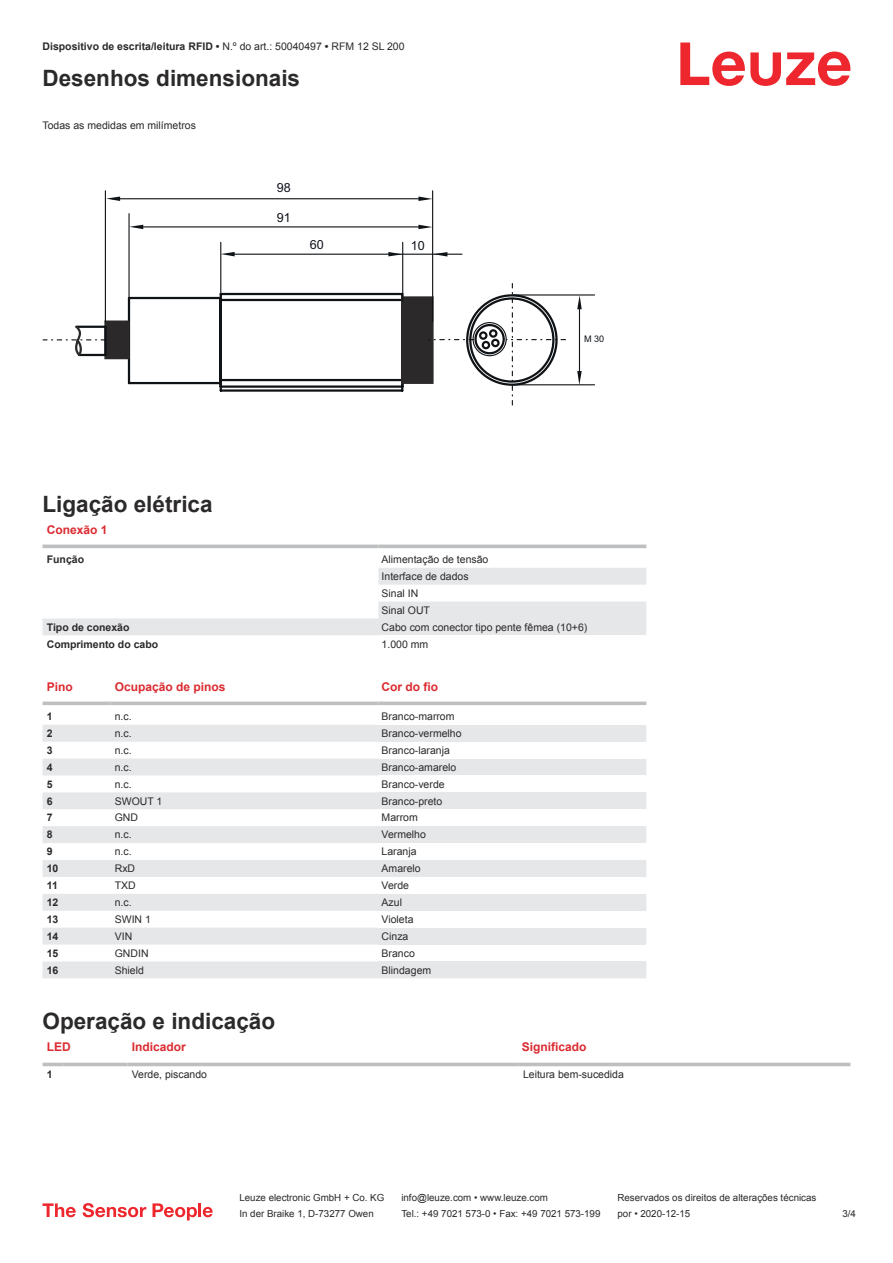
<style>
.page{position:relative;width:893px;height:1263px;background:#fff}
.page>*{position:absolute;margin:0;border:0;box-sizing:border-box;transform-origin:0 0}
.t1{font:700 22.5px "Arial";color:#2b292a}
.t2{font:12.6px "Arial";color:#0f1319}
.t3{font:700 12px "Arial";color:#db2a30}
.t4{font:10.5px/17px "Arial";color:#2b292a}
.t5{font:700 10.5px "Arial";color:#2b292a}
.t6{font:9.75px "Arial";color:#2b292a}
.t7{font:9px "Arial";color:#0f1319}
.s1{font-weight:400}
</style>
<div class="page">
<svg style="left:680px;top:43px;width:170px;height:43px"></svg>
<svg style="left:43px;top:544px;width:603px;height:1px"></svg>
<hr style="left:43px;top:545px;width:335px;height:3px;background:#bdbfc1">
<hr style="left:378px;top:545px;width:268px;height:3px;background:#bdbfc1">
<svg style="left:43px;top:568px;width:603px;height:67px"></svg>
<div style="left:378px;top:618px;width:268px;height:17px;background:#e6e7e9"></div>
<svg style="left:43px;top:725px;width:335px;height:253px;fill:#e6e7e9"></svg>
<svg style="left:43px;top:701px;width:68px;height:4px"></svg>
<svg style="left:111px;top:701px;width:267px;height:4px"></svg>
<svg style="left:378px;top:701px;width:268px;height:4px"></svg>
<div style="left:378px;top:725px;width:268px;height:17px;background:#e6e7e9"></div>
<div style="left:378px;top:758px;width:268px;height:17px;background:#e6e7e9"></div>
<div style="left:378px;top:792px;width:268px;height:17px;background:#e6e7e9"></div>
<div style="left:378px;top:826px;width:268px;height:17px;background:#e6e7e9"></div>
<div style="left:378px;top:860px;width:268px;height:17px;background:#e6e7e9"></div>
<div style="left:378px;top:894px;width:268px;height:17px;background:#e6e7e9"></div>
<div style="left:378px;top:928px;width:268px;height:16px;background:#e6e7e9"></div>
<div style="left:378px;top:961px;width:268px;height:17px;background:#e6e7e9"></div>
<div style="left:43px;top:1062px;width:807px;height:5px;background:#ececed"></div>
<hr style="left:43px;top:1063px;width:21px;height:3px;background:#bdbfc1">
<hr style="left:64px;top:1063px;width:64px;height:3px;background:#bdbfc1">
<hr style="left:128px;top:1063px;width:391px;height:3px;background:#bdbfc1">
<hr style="left:519px;top:1063px;width:331px;height:3px;background:#bdbfc1">
<svg style="left:43px;top:1203px;width:33px;height:14px"></svg>
<svg style="left:83px;top:1203px;width:63px;height:14px"></svg>
<svg style="left:153px;top:1203px;width:44px;height:17px"></svg>
<hr style="left:198px;top:1203px;width:3px;height:14px;background:#ed272d">
<svg style="left:203px;top:1207px;width:10px;height:10px"></svg>
<div style="left:106px;top:322px;width:23px;height:36px;background:#2b292a"></div>
<div style="left:104px;top:320px;width:26px;height:39px;border:2px solid #2b292a"></div>
<hr style="left:104px;top:327px;width:3px;height:28px;background:#0f1316">
<svg style="left:127px;top:279px;width:438px;height:126px"></svg>
<hr style="left:512px;top:384px;width:83px;height:1px;background:#0f1316">
<hr style="left:512px;top:294px;width:83px;height:2px;background:#0f1316">
<hr style="left:128px;top:214px;width:2px;height:87px;background:#0f1316">
<hr style="left:105px;top:191px;width:1px;height:131px;background:#0f1316">
<hr style="left:432px;top:191px;width:1px;height:131px;background:#0f1316">
<hr style="left:402px;top:242px;width:1px;height:59px;background:#0f1316">
<hr style="left:220px;top:242px;width:1px;height:59px;background:#0f1316">
<hr style="left:112px;top:198px;width:310px;height:1px;background:#0f1316">
<svg style="left:418px;top:197px;width:14px;height:4px"></svg>
<svg style="left:106px;top:197px;width:14px;height:4px"></svg>
<hr style="left:137px;top:226px;width:287px;height:1px;background:#0f1316">
<svg style="left:418px;top:225px;width:14px;height:4px"></svg>
<svg style="left:129px;top:225px;width:14px;height:4px"></svg>
<hr style="left:229px;top:254px;width:233px;height:1px;background:#0f1316">
<svg style="left:388px;top:252px;width:14px;height:4px"></svg>
<svg style="left:221px;top:252px;width:14px;height:4px"></svg>
<svg style="left:433px;top:252px;width:14px;height:5px"></svg>
<hr style="left:579px;top:304px;width:1px;height:69px;background:#0f1316">
<svg style="left:577px;top:295px;width:5px;height:14px"></svg>
<svg style="left:577px;top:371px;width:5px;height:14px"></svg>
<svg style="left:43px;top:324px;width:63px;height:34px"></svg>
<p class="t5" style="left:43px;top:43px;width:364px">Dispositivo de escrita/leitura RFID • <span class="s1">N.º do art.: 50040497</span> • <span class="s1">RFM 12 SL 200</span></p>
<h1 class="t1" style="left:43px;top:70px;width:259px">Desenhos dimensionais</h1>
<p class="t4" style="left:43px;top:117px;width:155px">Todas as medidas em milímetros</p>
<p class="t2" style="left:277px;top:180px;width:16px">98</p>
<p class="t2" style="left:277px;top:210px;width:16px">91</p>
<p class="t2" style="left:310px;top:238px;width:16px">60</p>
<p class="t2" style="left:411px;top:238px;width:16px">10</p>
<p class="t7" style="left:584px;top:334px;width:22px">M 30</p>
<h1 class="t1" style="left:43px;top:495px;width:172px">Ligação elétrica</h1>
<p class="t3" style="left:47px;top:525px;width:62px">Conexão 1</p>
<p class="t5" style="left:47px;top:555px;width:39px">Função</p>
<p class="t4" style="left:382px;top:552px;width:108px">Alimentação de tensão<br>Interface de dados<br>Sinal IN<br>Sinal OUT</p>
<p class="t5" style="left:47px;top:623px;width:84px">Tipo de conexão</p>
<p class="t4" style="left:382px;top:619px;width:207px">Cabo com conector tipo pente fêmea (10+6)</p>
<p class="t5" style="left:47px;top:640px;width:113px">Comprimento do cabo</p>
<p class="t4" style="left:382px;top:636px;width:48px">1.000 mm</p>
<p class="t3" style="left:47px;top:682px;width:28px">Pino</p>
<p class="t3" style="left:115px;top:682px;width:112px">Ocupação de pinos</p>
<p class="t3" style="left:382px;top:682px;width:58px">Cor do fio</p>
<p class="t5" style="left:47px;top:712px;width:7px">1</p>
<p class="t4" style="left:115px;top:709px;width:18px">n.c.</p>
<p class="t4" style="left:382px;top:709px;width:74px">Branco-marrom</p>
<p class="t5" style="left:47px;top:729px;width:7px">2</p>
<p class="t4" style="left:115px;top:726px;width:18px">n.c.</p>
<p class="t4" style="left:382px;top:726px;width:81px">Branco-vermelho</p>
<p class="t5" style="left:47px;top:746px;width:7px">3</p>
<p class="t4" style="left:115px;top:743px;width:18px">n.c.</p>
<p class="t4" style="left:382px;top:743px;width:70px">Branco-laranja</p>
<p class="t5" style="left:47px;top:763px;width:7px">4</p>
<p class="t4" style="left:115px;top:759px;width:18px">n.c.</p>
<p class="t4" style="left:382px;top:759px;width:76px">Branco-amarelo</p>
<p class="t5" style="left:47px;top:780px;width:7px">5</p>
<p class="t4" style="left:115px;top:776px;width:18px">n.c.</p>
<p class="t4" style="left:382px;top:776px;width:65px">Branco-verde</p>
<p class="t5" style="left:47px;top:797px;width:7px">6</p>
<p class="t4" style="left:115px;top:793px;width:49px">SWOUT 1</p>
<p class="t4" style="left:382px;top:793px;width:62px">Branco-preto</p>
<p class="t5" style="left:47px;top:814px;width:7px">7</p>
<p class="t4" style="left:115px;top:810px;width:25px">GND</p>
<p class="t4" style="left:382px;top:810px;width:38px">Marrom</p>
<p class="t5" style="left:47px;top:831px;width:7px">8</p>
<p class="t4" style="left:115px;top:827px;width:18px">n.c.</p>
<p class="t4" style="left:382px;top:827px;width:46px">Vermelho</p>
<p class="t5" style="left:47px;top:848px;width:7px">9</p>
<p class="t4" style="left:115px;top:844px;width:18px">n.c.</p>
<p class="t4" style="left:382px;top:844px;width:37px">Laranja</p>
<p class="t5" style="left:47px;top:864px;width:13px">10</p>
<p class="t4" style="left:115px;top:861px;width:22px">RxD</p>
<p class="t4" style="left:382px;top:861px;width:41px">Amarelo</p>
<p class="t5" style="left:47px;top:881px;width:13px">11</p>
<p class="t4" style="left:115px;top:878px;width:22px">TXD</p>
<p class="t4" style="left:382px;top:878px;width:29px">Verde</p>
<p class="t5" style="left:47px;top:898px;width:13px">12</p>
<p class="t4" style="left:115px;top:895px;width:18px">n.c.</p>
<p class="t4" style="left:382px;top:895px;width:22px">Azul</p>
<p class="t5" style="left:47px;top:915px;width:13px">13</p>
<p class="t4" style="left:115px;top:912px;width:38px">SWIN 1</p>
<p class="t4" style="left:382px;top:912px;width:33px">Violeta</p>
<p class="t5" style="left:47px;top:932px;width:13px">14</p>
<p class="t4" style="left:115px;top:929px;width:19px">VIN</p>
<p class="t4" style="left:382px;top:929px;width:28px">Cinza</p>
<p class="t5" style="left:47px;top:949px;width:13px">15</p>
<p class="t4" style="left:115px;top:945px;width:35px">GNDIN</p>
<p class="t4" style="left:382px;top:945px;width:35px">Branco</p>
<p class="t5" style="left:47px;top:966px;width:13px">16</p>
<p class="t4" style="left:115px;top:962px;width:31px">Shield</p>
<p class="t4" style="left:382px;top:962px;width:51px">Blindagem</p>
<h1 class="t1" style="left:43px;top:1012px;width:234px">Operação e indicação</h1>
<p class="t3" style="left:47px;top:1042px;width:25px">LED</p>
<p class="t3" style="left:132px;top:1042px;width:56px">Indicador</p>
<p class="t3" style="left:522px;top:1042px;width:66px">Significado</p>
<p class="t5" style="left:47px;top:1071px;width:7px">1</p>
<p class="t4" style="left:132px;top:1067px;width:77px">Verde, piscando</p>
<p class="t4" style="left:523px;top:1067px;width:102px">Leitura bem-sucedida</p>
<p class="t6" style="left:239px;top:1194px;width:146px">Leuze electronic GmbH + Co. KG</p>
<p class="t6" style="left:401px;top:1194px;width:148px">info@leuze.com • www.leuze.com</p>
<p class="t6" style="left:617px;top:1194px;width:200px">Reservados os direitos de alterações técnicas</p>
<p class="t6" style="left:239px;top:1210px;width:136px">In der Braike 1, D-73277 Owen</p>
<p class="t6" style="left:401px;top:1210px;width:201px">Tel.: +49 7021 573-0 • Fax: +49 7021 573-199</p>
<p class="t6" style="left:617px;top:1210px;width:74px">por • 2020-12-15</p>
<p class="t6" style="left:842px;top:1210px;width:15px">3 /4</p>
</div>
